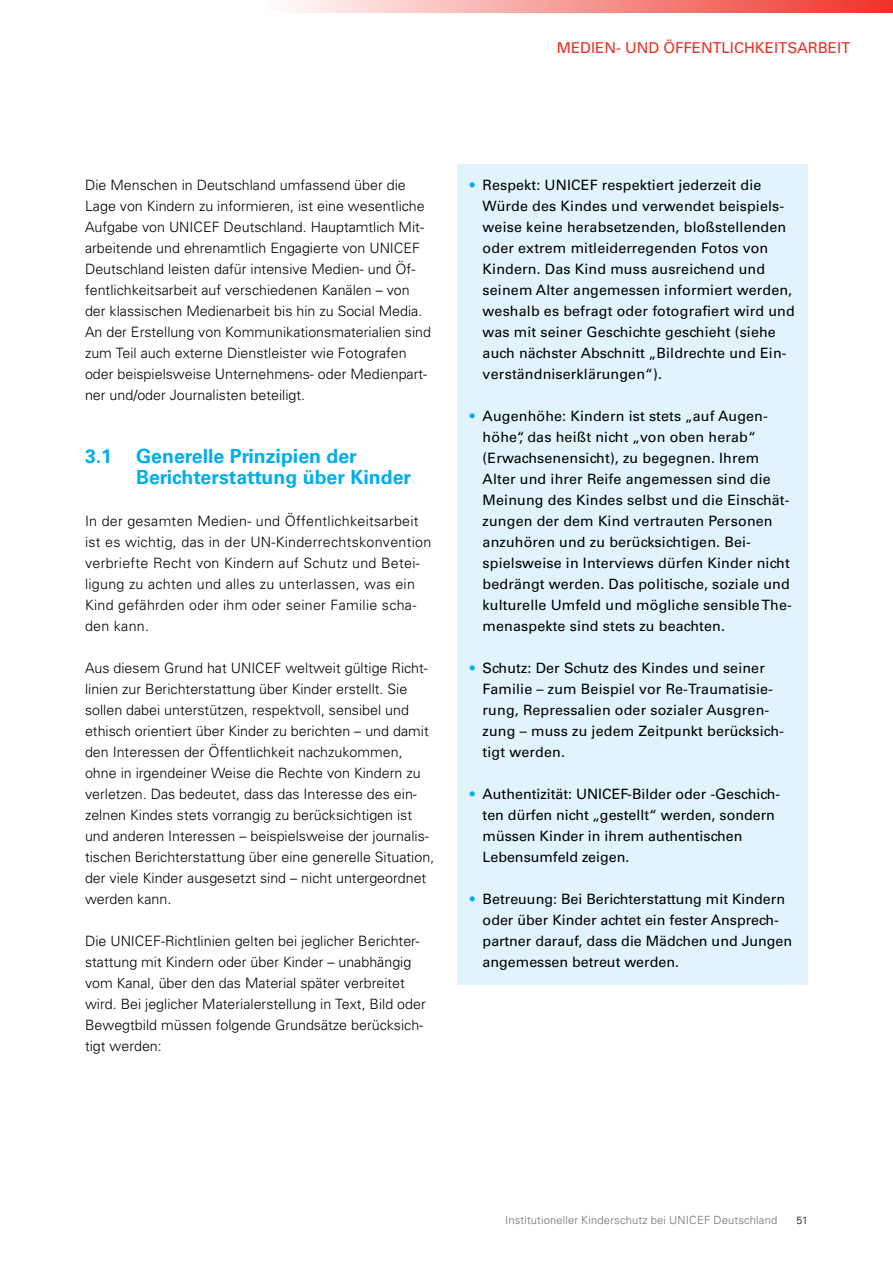
<style>
.page{position:relative;width:893px;height:1263px;background:#fff}
.page>*{position:absolute;margin:0;border:0;box-sizing:border-box;transform-origin:0 0}
.t1{font:700 19.5px/21px "Univers LT Std";color:#00aeef}
.t2{font:15px "Univers LT Std";color:#ee2e24}
.t3{font:300 14.25px/21px "Univers";color:#000}
.t4{font:14.25px/21px "Univers LT Std";letter-spacing:.01em;color:#000}
.t5{font:300 14.25px/21px "Univers";letter-spacing:.02em;color:#000}
.t6{font:300 11.25px "Univers LT Std";letter-spacing:.01em;color:#6d6e71}
.t7{font:300 10.5px "Univers LT Std";color:#000}
.s1{color:#00aeef}
</style>
<div class="page">
<div style="left:457px;top:164px;width:351px;height:820px;background:#e1f4fd"></div>
<svg style="left:293px;top:0;width:600px;height:13px"></svg>
<p class="t2" style="left:557px;top:39px;width:24px">Medien</p>
<p class="t2" style="left:616px;top:39px;width:21px">- und</p>
<p class="t2" style="left:664px;top:39px;width:22px">Öffent</p>
<p class="t2" style="left:722px;top:39px;width:43px">lichkeits</p>
<p class="t2" style="left:797px;top:39px;width:21px">arbeit</p>
<p class="t3" style="left:85px;top:175px;width:348px">Die Menschen in Deutschland umfassend über die Lage von Kindern zu informieren, ist eine wesentliche Aufgabe von UNICEF Deutschland. Hauptamtlich Mit&shy;arbeitende und ehrenamtlich Engagierte von UNICEF Deutschland leisten dafür intensive Medien- und Öf&shy;fentlichkeitsarbeit auf verschiedenen Kanälen – von der klassischen Medienarbeit bis hin zu Social Media.<br>An der Erstellung von Kommunikationsmaterialien sind zum Teil auch externe Dienstleister wie Fotografen oder beispielsweise Unternehmens- oder Medienpart&shy;ner und/oder Journalisten beteiligt.</p>
<h1 class="t1" style="left:136px;top:446px;width:277px;text-indent:-51px">3.1 Generelle Prinzipien der<br>Berichterstattung über Kinder</h1>
<p class="t5" style="left:85px;top:511px;width:348px">In der gesamten Medien- und Öffentlichkeitsarbeit ist es wichtig, das in der UN-Kinderrechtskonvention verbriefte Recht von Kindern auf Schutz und Betei&shy;ligung zu achten und alles zu unterlassen, was ein Kind gefährden oder ihm oder seiner Familie scha&shy;den kann.</p>
<p class="t3" style="left:85px;top:658px;width:351px">Aus diesem Grund hat UNICEF weltweit gültige Richt&shy;linien zur Berichterstattung über Kinder erstellt. Sie sollen dabei unterstützen, respektvoll, sensibel und ethisch orientiert über Kinder zu berichten – und damit den Interessen der Öffentlichkeit nachzukommen, ohne in irgendeiner Weise die Rechte von Kindern zu verletzen. Das bedeutet, dass das Interesse des ein&shy;zelnen Kindes stets vorrangig zu berücksichtigen ist und anderen Interessen – beispielsweise der journalis&shy;tischen Berichterstattung über eine generelle Situation, der viele Kinder ausgesetzt sind – nicht untergeordnet werden kann.</p>
<p class="t3" style="left:85px;top:931px;width:342px">Die UNICEF-Richtlinien gelten bei jeglicher Berichter&shy;stattung mit Kindern oder über Kinder – unabhängig vom Kanal, über den das Material später verbreitet wird. Bei jeglicher Materialerstellung in Text, Bild oder Bewegtbild müssen folgende Grundsätze berücksich&shy;tigt werden:</p>
<p class="t4" style="left:483px;top:175px;width:314px;text-indent:-13px"><span class="s1">•</span> Respekt: UNICEF respektiert jederzeit die Würde des Kindes und verwendet beispiels&shy;weise keine herabsetzenden, bloßstellenden oder extrem mitleiderregenden Fotos von Kindern. Das Kind muss ausreichend und seinem Alter angemessen informiert werden, weshalb es befragt oder fotografiert wird und was mit seiner Geschichte geschieht (siehe auch nächster Abschnitt „Bildrechte und Ein&shy;verständniserklärungen“).</p>
<p class="t4" style="left:483px;top:406px;width:311px;text-indent:-13px"><span class="s1">•</span> Augenhöhe: Kindern ist stets „auf Augen&shy;höhe“, das heißt nicht „von oben herab“ (Erwachsenensicht), zu begegnen. Ihrem Alter und ihrer Reife angemessen sind die Meinung des Kindes selbst und die Einschät&shy;zungen der dem Kind vertrauten Personen anzuhören und zu berücksichtigen. Bei&shy;spielsweise in Interviews dürfen Kinder nicht bedrängt werden. Das politische, soziale und kulturelle Umfeld und mögliche sensible The&shy;menaspekte sind stets zu beachten.</p>
<p class="t4" style="left:483px;top:658px;width:303px;text-indent:-13px"><span class="s1">•</span> Schutz: Der Schutz des Kindes und seiner Familie – zum Beispiel vor Re-Traumatisie&shy;rung, Repressalien oder sozialer Ausgren&shy;zung – muss zu jedem Zeitpunkt berücksich&shy;tigt werden.</p>
<p class="t4" style="left:483px;top:784px;width:299px;text-indent:-13px"><span class="s1">•</span> Authentizität: UNICEF-Bilder oder -Geschich&shy;ten dürfen nicht „gestellt“ werden, sondern müssen Kinder in ihrem authentischen Lebensumfeld zeigen.</p>
<p class="t4" style="left:483px;top:889px;width:311px;text-indent:-13px"><span class="s1">•</span> Betreuung: Bei Berichterstattung mit Kindern oder über Kinder achtet ein fester Ansprech&shy;partner darauf, dass die Mädchen und Jungen angemessen betreut werden.</p>
<p class="t6" style="left:505px;top:1213px;width:274px">Institutioneller Kinderschutz bei UNICEF Deutschland</p>
<p class="t7" style="left:796px;top:1214px;width:13px">51</p>
</div>
